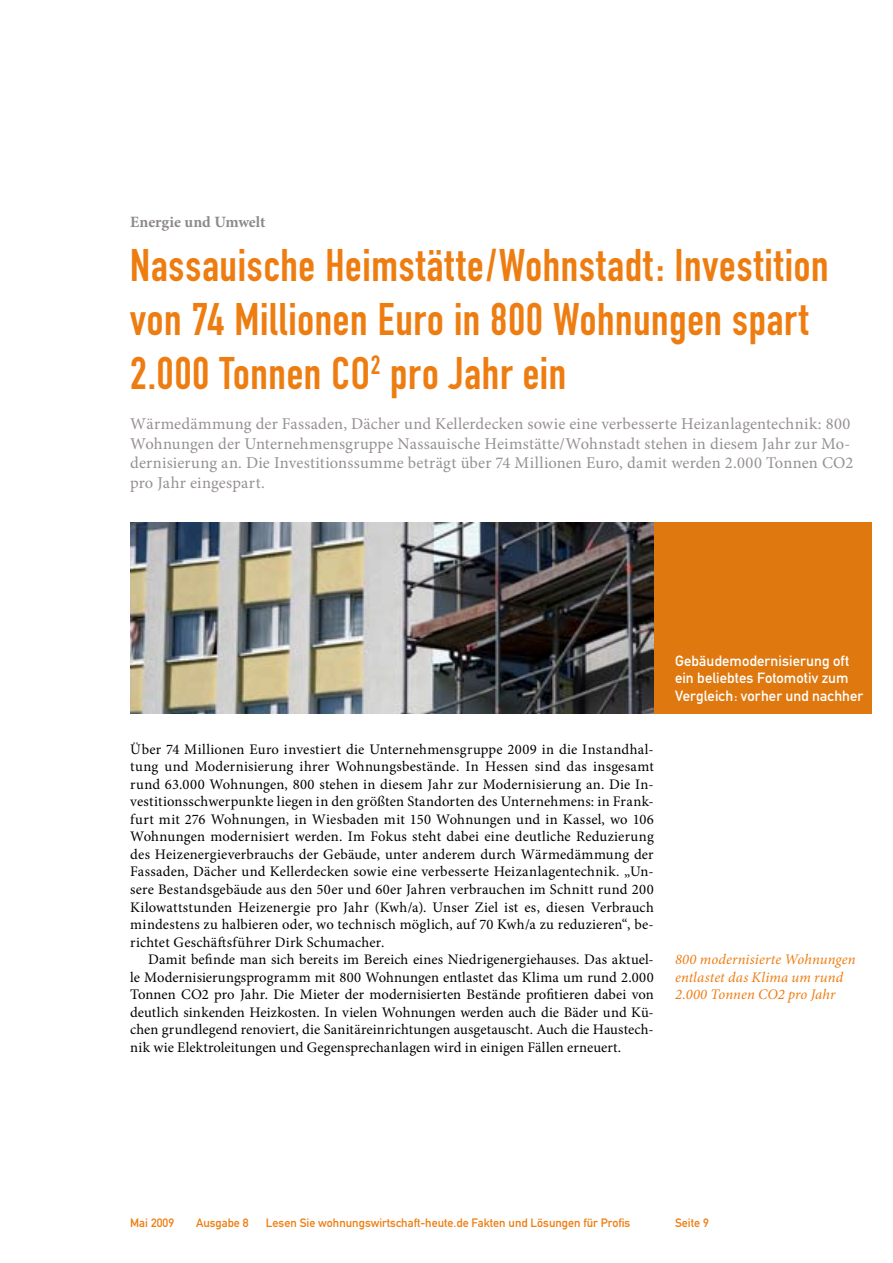
<style>
.page{position:relative;width:893px;height:1263px;background:#fff}
.page>*{position:absolute;margin:0;border:0;box-sizing:border-box;transform-origin:0 0}
.t1{font:45px/54px "DIN Engschrift";letter-spacing:.015em;color:#ee7d11}
.t2{font:16.5px/19.8px "Minion Pro";letter-spacing:.01em;color:#969190}
.t3{font:700 15.75px "Minion Pro";letter-spacing:-.005em;color:#8e8988}
.t4{font:14.7px/17.5px "Minion Pro";letter-spacing:.01em;color:#000;text-align:justify}
.t5{font:14.7px/17.5px "DIN Mittelschrift";letter-spacing:.005em;color:#fff}
.t6{font:italic 14.7px/17.5px "Minion Pro";letter-spacing:.005em;color:#ee7d11}
.t7{font:12px "DIN Mittelschrift";color:#ee7d11}
</style>
<div class="page">
<div style="left:654px;top:522px;width:218px;height:192px;background:#de780f"></div>
<img style="left:130px;top:522px;width:524px;height:192px">
<p class="t3" style="left:130px;top:211px;width:137px">Energie und Umwelt</p>
<h1 class="t1" style="left:130px;top:239px;width:700px">Nassauische Heimstätte/Wohnstadt: Investition von 74 Millionen Euro in 800 Wohnungen spart<br>2.000 Tonnen CO<sup>2</sup> pro Jahr ein</h1>
<p class="t2" style="left:130px;top:414px;width:725px">Wärmedämmung der Fassaden, Dächer und Kellerdecken sowie eine verbesserte Heizanlagentechnik: 800<br>Wohnungen der Unternehmensgruppe Nassauische Heimstätte/Wohnstadt stehen in diesem Jahr zur Mo&shy;dernisierung an. Die Investitionssumme beträgt über 74 Millionen Euro, damit werden 2.000 Tonnen CO2 pro Jahr eingespart.</p>
<p class="t4" style="left:130px;top:740px;width:525px">Über 74 Millionen Euro investiert die Unternehmensgruppe 2009 in die Instandhal&shy;tung und Modernisierung ihrer Wohnungsbestände. In Hessen sind das insgesamt rund 63.000 Wohnungen, 800 stehen in diesem Jahr zur Modernisierung an. Die In&shy;vestitionsschwerpunkte liegen in den größten Standorten des Unternehmens: in Frank&shy;furt mit 276 Wohnungen, in Wiesbaden mit 150 Wohnungen und in Kassel, wo 106<br>Wohnungen modernisiert werden. Im Fokus steht dabei eine deutliche Reduzierung des Heizenergieverbrauchs der Gebäude, unter anderem durch Wärmedämmung der Fassaden, Dächer und Kellerdecken sowie eine verbesserte Heizanlagentechnik. „Un&shy;sere Bestandsgebäude aus den 50er und 60er Jahren verbrauchen im Schnitt rund 200<br>Kilowattstunden Heizenergie pro Jahr (Kwh/a). Unser Ziel ist es, diesen Verbrauch mindestens zu halbieren oder, wo technisch möglich, auf 70 Kwh/a zu reduzieren“, be&shy;richtet Geschäftsführer Dirk Schumacher.</p>
<p class="t4" style="left:130px;top:951px;width:525px;text-indent:18px">Damit befinde man sich bereits im Bereich eines Niedrigenergiehauses. Das aktuel&shy;le Modernisierungsprogramm mit 800 Wohnungen entlastet das Klima um rund 2.000<br>Tonnen CO2 pro Jahr. Die Mieter der modernisierten Bestände profitieren dabei von deutlich sinkenden Heizkosten. In vielen Wohnungen werden auch die Bäder und Kü&shy;chen grundlegend renoviert, die Sanitäreinrichtungen ausgetauscht. Auch die Haustech&shy;nik wie Elektroleitungen und Gegensprechanlagen wird in einigen Fällen erneuert.</p>
<p class="t5" style="left:675px;top:652px;width:190px">Gebäudemodernisierung oft ein beliebtes Fotomotiv zum<br>Vergleich: vorher und nachher</p>
<p class="t6" style="left:675px;top:951px;width:182px">800 modernisierte Wohnungen entlastet das Klima um rund<br>2.000 Tonnen CO2 pro Jahr</p>
<p class="t7" style="left:130px;top:1216px;width:45px">Mai 2009</p>
<p class="t7" style="left:196px;top:1216px;width:54px">Ausgabe 8</p>
<p class="t7" style="left:266px;top:1216px;width:366px">Lesen Sie wohnungswirtschaft-heute.de Fakten und Lösungen für Profis</p>
<p class="t7" style="left:675px;top:1216px;width:35px">Seite 9</p>
</div>
